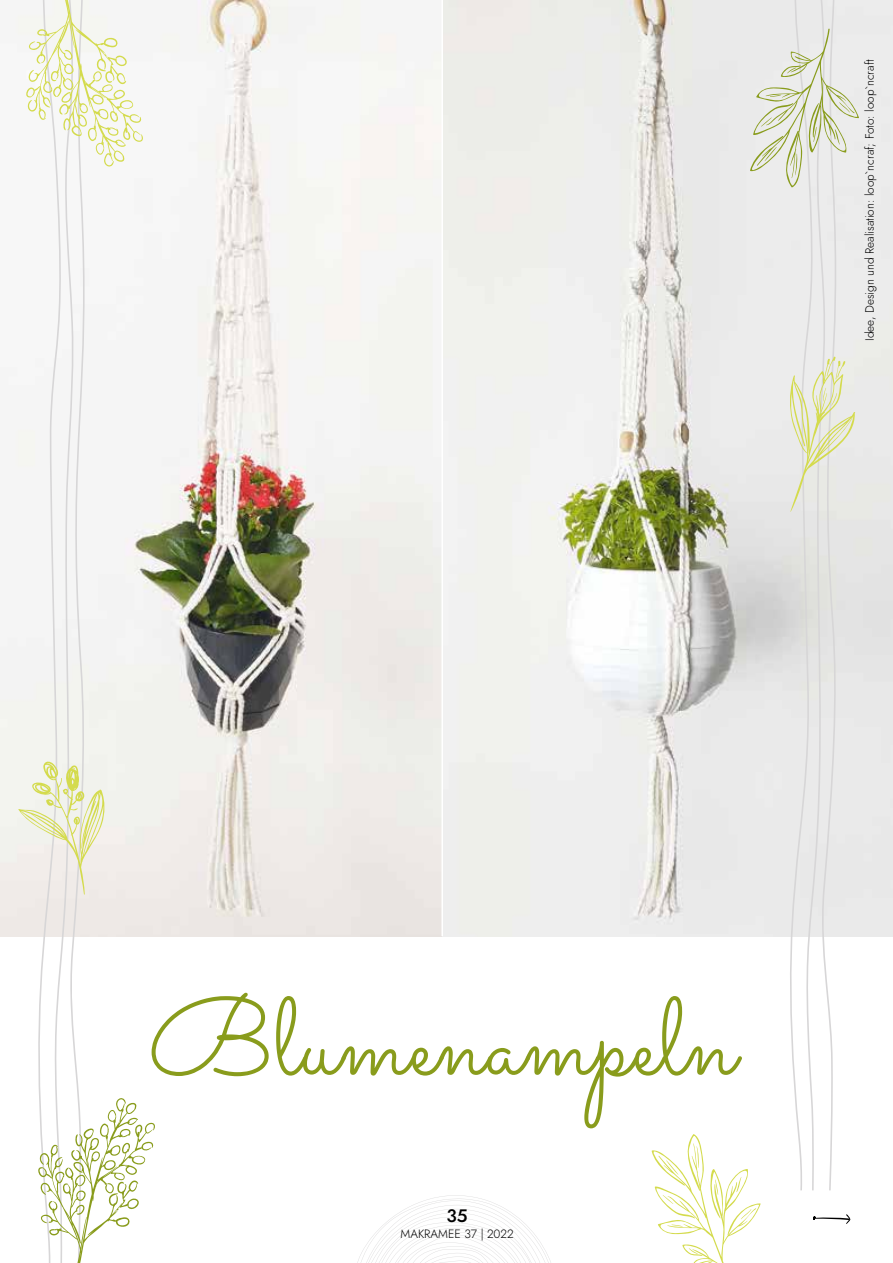
<style>
.page{position:relative;width:893px;height:1263px;background:#fff}
.page>*{position:absolute;margin:0;border:0;box-sizing:border-box;transform-origin:0 0}
.t1{font:109.5px "Sacramento";color:#899c1c}
.t2{font:500 18px "Jost";color:#000}
.t3{font:300 12px "Jost";color:#000}
</style>
<div class="page">
<svg style="left:357px;top:1195px;width:194px;height:68px"></svg>
<img style="left:0;top:0;width:893px;height:936px">
<hr style="left:441px;top:0;width:2px;height:936px;background:#fff">
<svg style="left:18px;top:0;width:138px;height:1263px"></svg>
<svg style="left:650px;top:0;width:209px;height:1263px"></svg>
<svg style="left:831px;top:393px;width:6px;height:13px"></svg>
<p class="t3" style="left:862px;top:341px;width:283px;rotate:-90deg">Idee, Design und Realisation: loop`ncraf; Foto: loop`ncraft</p>
<h1 class="t1" style="left:148px;top:972px;width:589px">Blumenampeln</h1>
<h2 class="t2" style="left:447px;top:1203px;width:23px">35</h2>
<p class="t3" style="left:401px;top:1226px;width:115px">MAKRAMEE 37 | 2022</p>
</div>
